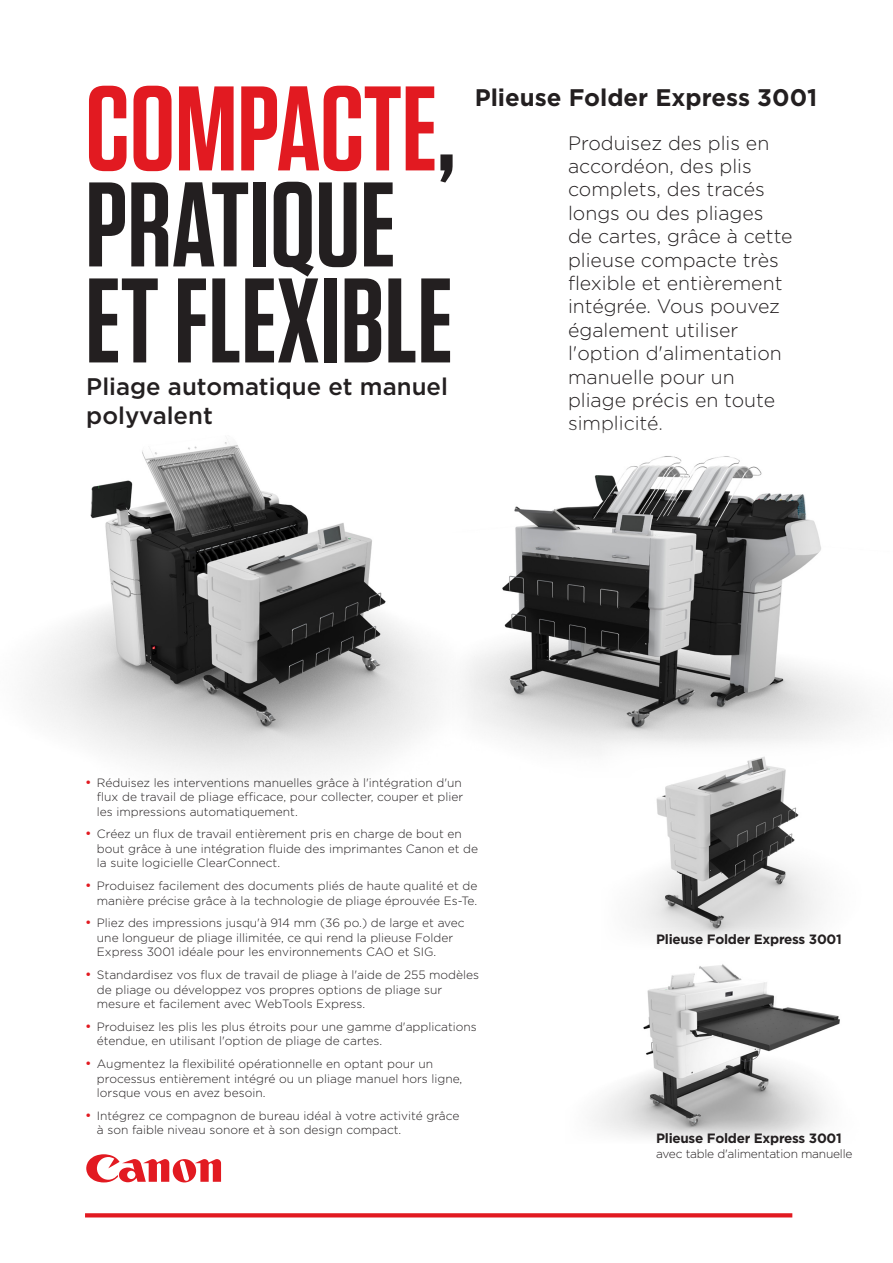
<style>
.page{position:relative;width:893px;height:1263px;background:#fff}
.page>*{position:absolute;margin:0;border:0;box-sizing:border-box;transform-origin:0 0}
.COVER_HEADER_LARGE{font:600 120px/96px "Tungsten";color:#231f20}
.INTRO{font:500 24px/28.8px "Gotham";color:#231f20}
.COVER_HEADER_LARGE-2{font:700 24px "Gotham";color:#231f20}
.INTRO-2{font:300 19.5px/23.4px "Gotham";color:#231f20}
.BODY{font:700 13.5px "Gotham";letter-spacing:-.02em;color:#231f20}
.BODY-2{font:300 12px/14.4px "Gotham";color:#231f20}
.BODY-3{font:300 12px "Gotham";letter-spacing:-.02em;color:#231f20}
.s1{color:#e21a21}
.s2{font-weight:400;font-size:13.5px;color:#e21a21}
</style>
<div class="page">
<img style="left:31px;top:442px;width:411px;height:335px">
<svg style="left:86px;top:1154px;width:136px;height:29px"></svg>
<img style="left:594px;top:964px;width:246px;height:176px">
<img style="left:463px;top:456px;width:402px;height:295px">
<img style="left:601px;top:738px;width:264px;height:203px">
<svg style="left:85px;top:1213px;width:707px;height:4px;background:#e3272e"></svg>
<p class="COVER_HEADER_LARGE" style="left:85px;top:83px;width:372px"><span class="s1">COMPACTE</span>,<br>PRATIQUE<br>ET FLEXIBLE</p>
<p class="INTRO" style="left:86px;top:372px;width:363px">Pliage automatique et manuel polyvalent</p>
<p class="COVER_HEADER_LARGE-2" style="left:475px;top:82px;width:344px">Plieuse Folder Express 3001</p>
<p class="INTRO-2" style="left:568px;top:130px;width:226px">Produisez des plis en accordéon, des plis complets, des tracés longs ou des pliages de cartes, grâce à cette plieuse compacte très flexible et entièrement intégrée. Vous pouvez également utiliser l'option d'alimentation manuelle pour un pliage précis en toute simplicité.</p>
<p class="BODY-2" style="left:97px;top:775px;width:368px;text-align:justify;text-indent:-12px"><span class="s2">•</span> Réduisez les interventions manuelles grâce à l'intégration d'un flux de travail de pliage efficace, pour collecter, couper et plier les impressions automatiquement.</p>
<p class="BODY-2" style="left:97px;top:827px;width:383px;text-indent:-12px"><span class="s2">•</span> Créez un flux de travail entièrement pris en charge de bout en bout grâce à une intégration fluide des imprimantes Canon et de la suite logicielle ClearConnect.</p>
<p class="BODY-2" style="left:85px;top:878px;width:394px;text-align:right"><span class="s2">•</span> Produisez facilement des documents pliés de haute qualité et de manière précise grâce à la technologie de pliage éprouvée Es-Te.</p>
<p class="BODY-2" style="left:97px;top:916px;width:369px;text-indent:-12px"><span class="s2">•</span> Pliez des impressions jusqu'à 914 mm (36 po.) de large et avec une longueur de pliage illimitée, ce qui rend la plieuse Folder<br>Express 3001 idéale pour les environnements CAO et SIG.</p>
<p class="BODY-2" style="left:97px;top:967px;width:384px;text-indent:-12px"><span class="s2">•</span> Standardisez vos flux de travail de pliage à l'aide de 255 modèles de pliage ou développez vos propres options de pliage sur mesure et facilement avec WebTools Express.</p>
<p class="BODY-2" style="left:97px;top:1019px;width:381px;text-indent:-12px"><span class="s2">•</span> Produisez les plis les plus étroits pour une gamme d'applications étendue, en utilisant l'option de pliage de cartes.</p>
<p class="BODY-2" style="left:97px;top:1056px;width:367px;text-indent:-12px"><span class="s2">•</span> Augmentez la flexibilité opérationnelle en optant pour un processus entièrement intégré ou un pliage manuel hors ligne, lorsque vous en avez besoin.</p>
<p class="BODY-2" style="left:97px;top:1108px;width:364px;text-indent:-12px"><span class="s2">•</span> Intégrez ce compagnon de bureau idéal à votre activité grâce à son faible niveau sonore et à son design compact.</p>
<p class="BODY" style="left:656px;top:930px;width:187px">Plieuse Folder Express 3001</p>
<p class="BODY" style="left:656px;top:1129px;width:187px">Plieuse Folder Express 3001</p>
<p class="BODY-3" style="left:656px;top:1146px;width:198px">avec table d'alimentation manuelle</p>
</div>
